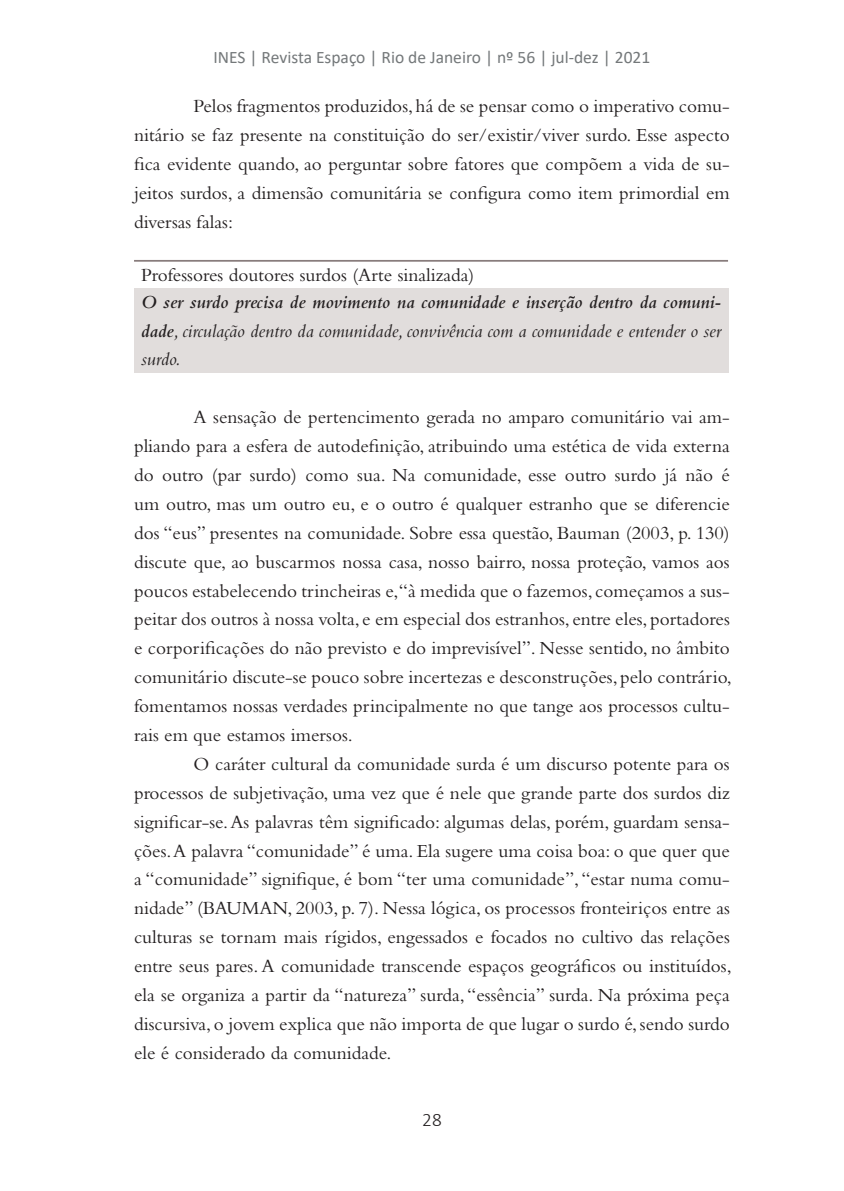
<style>
.page{position:relative;width:844px;height:1191px;background:#fff}
.page>*{position:absolute;margin:0;border:0;box-sizing:border-box;transform-origin:0 0}
.TEXTO{font:19.25px/28.9px "Bembo Std";color:#231f20;text-align:justify}
.TEXTO-2{font:19.25px/28.9px "Bembo Italic Os F";color:#231f20;text-align:justify}
.t1{font:300 19.25px "Calibri";color:#231f20}
.t2{font:17.5px "Calibri";color:#74787a}
.s1{font-family:"Bembo Std";font-weight:600;font-style:italic}
</style>
<div class="page">
<div style="left:134px;top:288px;width:593px;height:84px;background:#e1dddc"></div>
<hr style="left:134px;top:260px;width:593px;height:2px;background:#887c7c">
<p class="t2" style="left:213px;top:45px;width:438px">INES | Revista Espaço | Rio de Janeiro | nº 56 | jul-dez | 2021</p>
<p class="TEXTO" style="left:134px;top:91px;width:597px;text-indent:60px">Pelos fragmentos produzidos, há de se pensar como o imperativo comu&shy;nitário se faz presente na constituição do ser/existir/viver surdo. Esse aspecto fica evidente quando, ao perguntar sobre fatores que compõem a vida de su&shy;jeitos surdos, a dimensão comunitária se configura como item primordial em diversas falas:</p>
<p class="TEXTO" style="left:141px;top:260px;width:335px">Professores doutores surdos (Arte sinalizada)</p>
<p class="TEXTO-2" style="left:141px;top:287px;width:581px"><span class="s1">O ser surdo precisa de movimento na comunidade e inserção dentro da comuni&shy;dade</span>, circulação dentro da comunidade, convivência com a comunidade e entender o ser surdo.</p>
<p class="TEXTO" style="left:134px;top:402px;width:599px;text-indent:60px">A sensação de pertencimento gerada no amparo comunitário vai am&shy;pliando para a esfera de autodefinição, atribuindo uma estética de vida externa do outro (par surdo) como sua. Na comunidade, esse outro surdo já não é um outro, mas um outro eu, e o outro é qualquer estranho que se diferencie dos “eus” presentes na comunidade. Sobre essa questão, Bauman (2003, p. 130) discute que, ao buscarmos nossa casa, nosso bairro, nossa proteção, vamos aos poucos estabelecendo trincheiras e,“à medida que o fazemos, começamos a sus&shy;peitar dos outros à nossa volta, e em especial dos estranhos, entre eles, portadores e corporificações do não previsto e do imprevisível”. Nesse sentido, no âmbito comunitário discute-se pouco sobre incertezas e desconstruções, pelo contrário, fomentamos nossas verdades principalmente no que tange aos processos cultu&shy;rais em que estamos imersos.</p>
<p class="TEXTO" style="left:134px;top:749px;width:599px;text-indent:60px">O caráter cultural da comunidade surda é um discurso potente para os processos de subjetivação, uma vez que é nele que grande parte dos surdos diz significar-se. As palavras têm significado: algumas delas, porém, guardam sensa&shy;ções. A palavra “comunidade” é uma. Ela sugere uma coisa boa: o que quer que a “comunidade” signifique, é bom “ter uma comunidade”, “estar numa comu&shy;nidade” (BAUMAN, 2003, p. 7). Nessa lógica, os processos fronteiriços entre as culturas se tornam mais rígidos, engessados e focados no cultivo das relações entre seus pares. A comunidade transcende espaços geográficos ou instituídos, ela se organiza a partir da “natureza” surda, “essência” surda. Na próxima peça discursiva, o jovem explica que não importa de que lugar o surdo é, sendo surdo ele é considerado da comunidade.</p>
<p class="t1" style="left:422px;top:1108px;width:21px">28</p>
</div>
